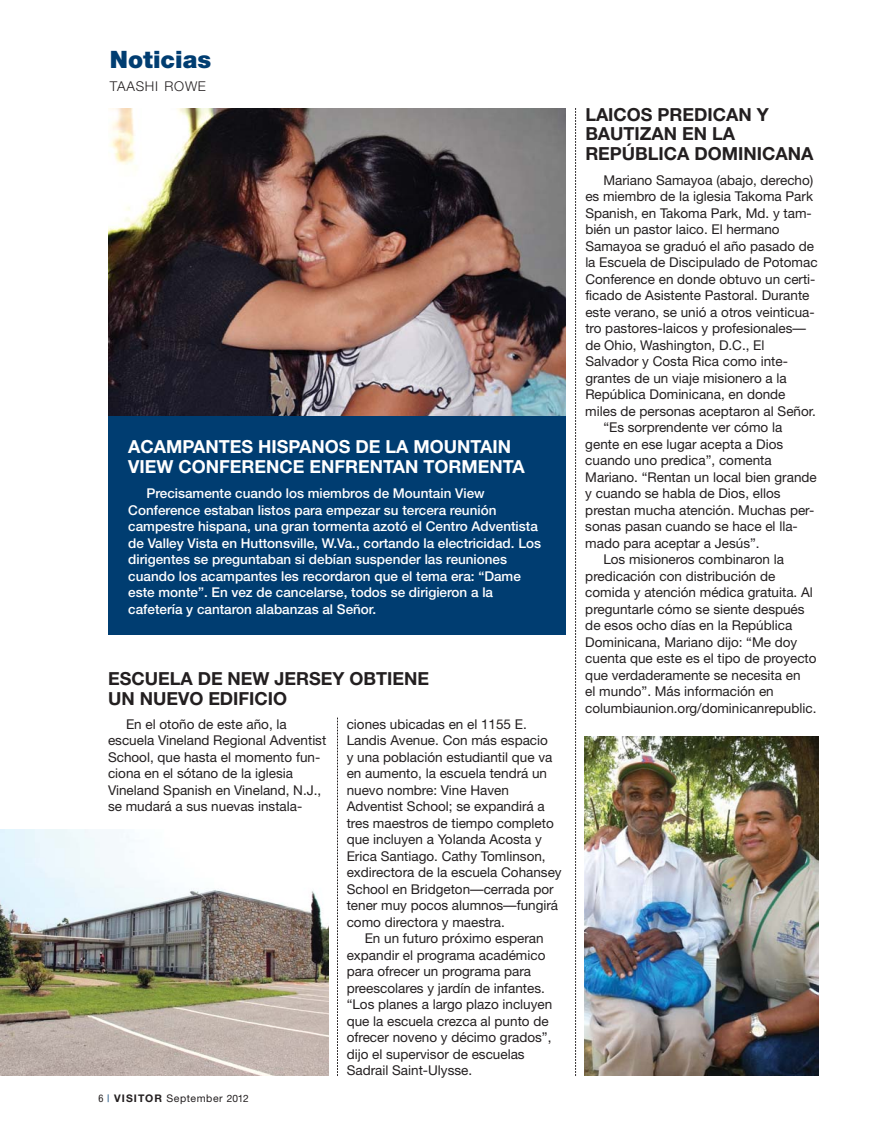
<style>
.page{position:relative;width:878px;height:1148px;background:#fff}
.page>*{position:absolute;margin:0;border:0;box-sizing:border-box;transform-origin:0 0}
.t1{font:900 24px "Helvetica Neue";color:#003d71}
.t2{font:700 18px/19.5px "Helvetica Neue";color:#231f20}
.t3{font:700 18px/19.5px "Helvetica Neue";color:#fff}
.t4{font:13.5px/16.5px "Helvetica Neue";color:#231f20}
.t5{font:500 13.5px/16.5px "Helvetica Neue";color:#fff}
.t6{font:300 13.5px "Helvetica Neue";letter-spacing:.055em;color:#231f20}
.t7{font:10.5px "Helvetica Neue";letter-spacing:.05em;color:#231f20}
.s1{font-stretch:condensed}
.s2{font-stretch:condensed;color:#003d71}
.s3{font-weight:700}
.s4{font-size:10.2px}
</style>
<div class="page">
<img style="left:108px;top:108px;width:458px;height:308px">
<hr style="left:877px;top:565px;width:1px;height:392px;background:#bdc1d4">
<div style="left:108px;top:416px;width:458px;height:219px;background:#003d71"></div>
<svg style="left:575px;top:108px;width:1px;height:967px"></svg>
<svg style="left:337px;top:717px;width:1px;height:358px"></svg>
<img style="left:0;top:829px;width:328px;height:246px">
<img style="left:584px;top:736px;width:234px;height:339px">
<h1 class="t1" style="left:110px;top:51px;width:103px">Noticias</h1>
<p class="t6" style="left:110px;top:81px;width:97px">TAASHI ROWE</p>
<h2 class="t3" style="left:128px;top:438px;width:398px">ACAMPANTES HISPANOS DE LA MOUNTAIN<br>VIEW CONFERENCE ENFRENTAN TORMENTA</h2>
<p class="t5" style="left:128px;top:486px;width:414px;text-indent:18px">Precisamente cuando los miembros de Mountain View Conference estaban listos para empezar su tercera reunión campestre hispana, una gran tormenta azotó el Centro Adventista de Valley Vista en Huttonsville, W.Va., cortando la electricidad. Los dirigentes se preguntaban si debían suspender las reuniones cuando los acampantes les recordaron que el tema era: “Dame este monte”. En vez de cancelarse, todos se dirigieron a la cafetería y cantaron alabanzas al Señor.</p>
<h2 class="t2" style="left:108px;top:671px;width:322px">ESCUELA DE NEW JERSEY OBTIENE<br>UN NUEVO EDIFICIO</h2>
<p class="t4" style="left:108px;top:717px;width:220px;text-indent:18px">En el otoño de este año, la escuela Vineland Regional Adventist<br>School, que hasta el momento fun&shy;ciona en el sótano de la iglesia<br>Vineland Spanish en Vineland, N.J., se mudará a sus nuevas instala-</p>
<p class="t4" style="left:347px;top:717px;width:216px">ciones ubicadas en el 1155 E.<br>Landis Avenue. Con más espacio<br>y una población estudiantil que va en aumento, la escuela tendrá un nuevo nombre: Vine Haven<br>Adventist School; se expandirá a tres maestros de tiempo completo que incluyen a Yolanda Acosta y<br>Erica Santiago. Cathy Tomlinson, exdirectora de la escuela Cohansey<br>School en Bridgeton—cerrada por tener muy pocos alumnos—fungirá como directora y maestra.</p>
<p class="t4" style="left:347px;top:931px;width:207px;text-indent:18px">En un futuro próximo esperan expandir el programa académico para ofrecer un programa para preescolares y jardín de infantes. “Los planes a largo plazo incluyen que la escuela crezca al punto de ofrecer noveno y décimo grados”, dijo el supervisor de escuelas<br>Sadrail Saint-Ulysse.</p>
<p class="t7" style="left:99px;top:1094px;width:152px"><span class="s1">6</span> <span class="s2">|</span> <span class="s3">VISITOR</span> September <span class="s4">2012</span></p>
<h2 class="t2" style="left:585px;top:106px;width:229px">LAICOS PREDICAN Y<br>BAUTIZAN EN LA<br>REPÚBLICA DOMINICANA</h2>
<p class="t4" style="left:603px;top:173px;width:211px">Mariano Samayoa (abajo, derecho)</p>
<p class="t4" style="left:585px;top:189px;width:229px">es miembro de la iglesia Takoma Park</p>
<p class="t4" style="left:585px;top:206px;width:228px">Spanish, en Takoma Park, Md. y tam-</p>
<p class="t4" style="left:585px;top:222px;width:196px">bién un pastor laico. El hermano</p>
<p class="t4" style="left:585px;top:239px;width:230px">Samayoa se graduó el año pasado de</p>
<p class="t4" style="left:585px;top:255px;width:234px">la Escuela de Discipulado de Potomac</p>
<p class="t4" style="left:585px;top:272px;width:232px">Conference en donde obtuvo un certi-</p>
<p class="t4" style="left:585px;top:288px;width:226px">ficado de Asistente Pastoral. Durante</p>
<p class="t4" style="left:585px;top:305px;width:231px">este verano, se unió a otros veinticua-</p>
<p class="t4" style="left:585px;top:321px;width:222px">tro pastores-laicos y profesionales—</p>
<p class="t4" style="left:585px;top:338px;width:181px">de Ohio, Washington, D.C., El</p>
<p class="t4" style="left:585px;top:354px;width:204px">Salvador y Costa Rica como inte-</p>
<p class="t4" style="left:585px;top:371px;width:203px">grantes de un viaje misionero a la</p>
<p class="t4" style="left:585px;top:387px;width:202px">República Dominicana, en donde</p>
<p class="t4" style="left:585px;top:404px;width:232px">miles de personas aceptaron al Señor.</p>
<p class="t4" style="left:603px;top:420px;width:180px">“Es sorprendente ver cómo la</p>
<p class="t4" style="left:585px;top:437px;width:199px">gente en ese lugar acepta a Dios</p>
<p class="t4" style="left:585px;top:453px;width:188px">cuando uno predica”, comenta</p>
<p class="t4" style="left:585px;top:470px;width:233px">Mariano. “Rentan un local bien grande</p>
<p class="t4" style="left:585px;top:486px;width:197px">y cuando se habla de Dios, ellos</p>
<p class="t4" style="left:585px;top:503px;width:230px">prestan mucha atención. Muchas per-</p>
<p class="t4" style="left:585px;top:519px;width:214px">sonas pasan cuando se hace el lla-</p>
<p class="t4" style="left:585px;top:536px;width:176px">mado para aceptar a Jesús”.</p>
<p class="t4" style="left:603px;top:552px;width:182px">Los misioneros combinaron la</p>
<p class="t4" style="left:585px;top:569px;width:191px">predicación con distribución de</p>
<p class="t4" style="left:585px;top:585px;width:229px">comida y atención médica gratuita. Al</p>
<p class="t4" style="left:585px;top:602px;width:221px">preguntarle cómo se siente después</p>
<p class="t4" style="left:585px;top:618px;width:208px">de esos ocho días en la República</p>
<p class="t4" style="left:585px;top:635px;width:213px">Dominicana, Mariano dijo: “Me doy</p>
<p class="t4" style="left:585px;top:651px;width:233px">cuenta que este es el tipo de proyecto</p>
<p class="t4" style="left:585px;top:668px;width:217px">que verdaderamente se necesita en</p>
<p class="t4" style="left:585px;top:684px;width:190px">el mundo”. Más información en</p>
<p class="t4" style="left:585px;top:701px;width:232px">columbiaunion.org/dominicanrepublic.</p>
</div>
